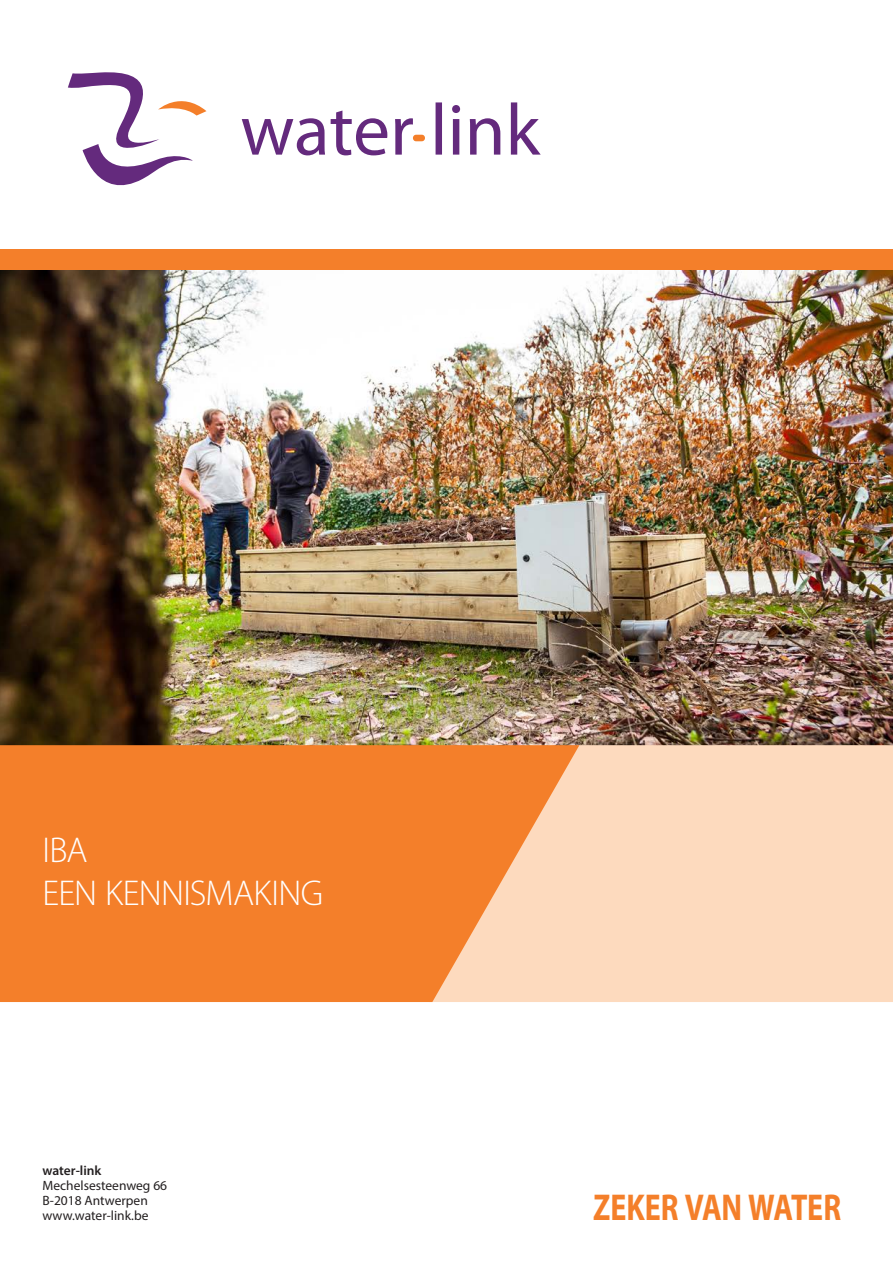
<style>
.page{position:relative;width:893px;height:1263px;background:#fff}
.page>*{position:absolute;margin:0;border:0;box-sizing:border-box;transform-origin:0 0}
.t1{font:700 37.5px "Myriad Pro";letter-spacing:-.005em;color:#f47f2a;scale:.8 1}
.t2{font:300 36px "Myriad Pro";letter-spacing:-.02em;color:#fff}
.t3{font:13.5px "Myriad Pro";color:#231f20}
.t4{font:600 13.5px "Myriad Pro";color:#231f20}
</style>
<div class="page">
<img style="left:0;top:270px;width:893px;height:475px">
<div style="left:581px;top:745px;width:312px;height:257px;background:#fddabe"></div>
<svg style="left:0;top:745px;width:581px;height:257px;fill:#f47f2a"></svg>
<div style="left:0;top:249px;width:893px;height:21px;background:#f47f2a"></div>
<svg style="left:68px;top:72px;width:138px;height:113px"></svg>
<svg style="left:436px;top:102px;width:105px;height:53px"></svg>
<svg style="left:242px;top:111px;width:171px;height:44px"></svg>
<div style="left:413px;top:135px;width:12px;height:6px;background:#f47f2a;border-radius:3px"></div>
<p class="t2" style="left:43px;top:830px;width:47px">IBA</p>
<p class="t2" style="left:43px;top:873px;width:282px">EEN KENNISMAKING</p>
<p class="t4" style="left:43px;top:1162px;width:60px">water-link</p>
<p class="t3" style="left:43px;top:1177px;width:126px">Mechelsesteenweg 66</p>
<p class="t3" style="left:43px;top:1192px;width:107px">B-2018 Antwerpen</p>
<p class="t3" style="left:43px;top:1207px;width:107px">www.water-link.be</p>
<p class="t1" style="left:593px;top:1183px;width:311px">ZEKER VAN WATER</p>
</div>
